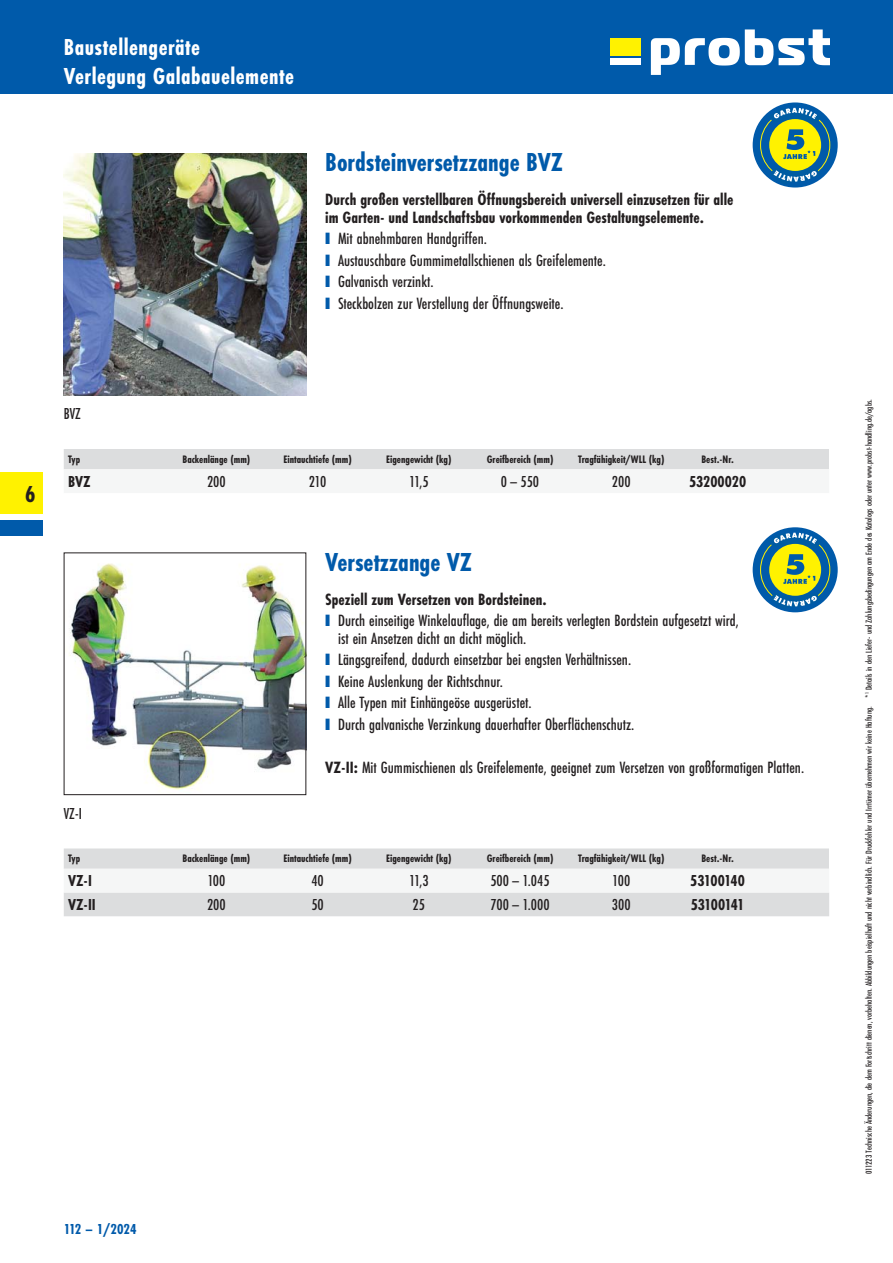
<style>
.page{position:relative;width:893px;height:1263px;background:#fff}
.page>*{position:absolute;margin:0;border:0;box-sizing:border-box;transform-origin:0 0}
.t1{font:700 27px "Futura PT Cond";color:#005aaa}
.t2{font:700 24px/28.5px "Futura PT Cond";letter-spacing:.02em;color:#fff}
.t3{font:700 24px "Futura PT Cond";color:#231f20}
.t4{font:500 16.95px/17.2px "Futura PT Cond";color:#231f20}
.t5{font:700 16.95px/17.2px "Futura PT Cond";color:#231f20}
.t6{font:500 16.5px "Futura PT Cond";color:#231f20}
.t7{font:700 16.5px "Futura PT Cond";color:#231f20}
.t8{font:700 16.5px "Futura PT Cond";letter-spacing:-.03em;color:#231f20}
.t9{font:700 16.5px "Futura PT Cond";letter-spacing:-.04em;color:#231f20}
.t10{font:700 15px "Futura PT Cond";color:#005aaa}
.t11{font:700 11.25px "Futura PT Cond";color:#231f20}
.t12{font:500 9px "Futura PT Cond";color:#231f20}
.s1{font-family:"Arial";font-weight:400;font-size:24.6px;color:#005aaa}
.s2{font-weight:700}
</style>
<div class="page">
<div style="left:0;top:0;width:893px;height:94px;background:#005aaa"></div>
<div style="left:610px;top:38px;width:31px;height:17px;background:#fff200"></div>
<svg style="left:651px;top:29px;width:178px;height:46px"></svg>
<div style="left:610px;top:58px;width:31px;height:7px;background:#fff"></div>
<div style="left:0;top:472px;width:43px;height:42px;background:#fff200"></div>
<div style="left:0;top:520px;width:43px;height:16px;background:#005aaa"></div>
<img style="left:64px;top:153px;width:242px;height:242px">
<div style="left:64px;top:449px;width:765px;height:20px;background:#dcddde"></div>
<img style="left:69px;top:563px;width:235px;height:227px">
<div style="left:64px;top:553px;width:242px;height:242px;border:1px solid #231f20"></div>
<div style="left:64px;top:848px;width:765px;height:68px;background:#dcddde"></div>
<div style="left:64px;top:869px;width:765px;height:23px;background:#f5f6f6"></div>
<svg style="left:753px;top:102px;width:85px;height:86px;background:#1567a2"></svg>
<svg style="left:770px;top:168px;width:51px;height:20px"></svg>
<div style="left:769px;top:119px;width:52px;height:52px;background:#fff200;border-radius:50%"></div>
<svg style="left:768px;top:106px;width:54px;height:53px"></svg>
<svg style="left:753px;top:527px;width:85px;height:85px;background:#1466a1"></svg>
<svg style="left:770px;top:593px;width:51px;height:20px"></svg>
<div style="left:769px;top:544px;width:52px;height:52px;background:#fff200;border-radius:50%"></div>
<svg style="left:768px;top:531px;width:54px;height:53px"></svg>
<h2 class="t2" style="left:64px;top:34px;width:232px">Baustellengeräte<br>Verlegung Galabauelemente</h2>
<h1 class="t1" style="left:325px;top:149px;width:239px">Bordsteinversetzzange BVZ</h1>
<p class="t5" style="left:325px;top:192px;width:410px">Durch großen verstellbaren Öffnungsbereich universell einzusetzen für alle im Garten- und Landschaftsbau vorkommenden Gestaltungselemente.</p>
<p class="t4" style="left:325px;top:231px;width:163px"><span class="s1">■</span> Mit abnehmbaren Handgriffen.</p>
<p class="t4" style="left:325px;top:252px;width:282px"><span class="s1">■</span> Austauschbare Gummimetallschienen als Greifelemente.</p>
<p class="t4" style="left:325px;top:274px;width:110px"><span class="s1">■</span> Galvanisch verzinkt.</p>
<p class="t4" style="left:325px;top:295px;width:240px"><span class="s1">■</span> Steckbolzen zur Verstellung der Öffnungsweite.</p>
<h2 class="t3" style="left:25px;top:482px;width:12px">6</h2>
<p class="t6" style="left:64px;top:405px;width:18px">BVZ</p>
<p class="t11" style="left:68px;top:453px;width:14px">Typ</p>
<p class="t11" style="left:182px;top:453px;width:69px">Backenlänge (mm)</p>
<p class="t11" style="left:283px;top:453px;width:70px">Eintauchtiefe (mm)</p>
<p class="t11" style="left:386px;top:453px;width:67px">Eigengewicht (kg)</p>
<p class="t11" style="left:487px;top:453px;width:68px">Greifbereich (mm)</p>
<p class="t11" style="left:578px;top:453px;width:88px">Tragfähigkeit/WLL (kg)</p>
<p class="t11" style="left:701px;top:453px;width:34px">Best.- Nr.</p>
<p class="t7" style="left:68px;top:473px;width:24px">BVZ</p>
<p class="t6" style="left:207px;top:473px;width:20px">200</p>
<p class="t6" style="left:309px;top:473px;width:19px">210</p>
<p class="t6" style="left:409px;top:473px;width:21px">11,5</p>
<p class="t6" style="left:501px;top:473px;width:40px">0 – 550</p>
<p class="t6" style="left:612px;top:473px;width:20px">200</p>
<p class="t7" style="left:689px;top:473px;width:59px">53200020</p>
<h1 class="t1" style="left:325px;top:548px;width:148px">Versetzzange VZ</h1>
<p class="t5" style="left:325px;top:591px;width:223px">Speziell zum Versetzen von Bordsteinen.</p>
<p class="t4" style="left:338px;top:613px;width:402px;text-indent:-13px"><span class="s1">■</span> Durch einseitige Winkelauflage, die am bereits verlegten Bordstein aufgesetzt wird, ist ein Ansetzen dicht an dicht möglich.</p>
<p class="t4" style="left:325px;top:651px;width:307px"><span class="s1">■</span> Längsgreifend, dadurch einsetzbar bei engsten Verhältnissen.</p>
<p class="t4" style="left:325px;top:673px;width:179px"><span class="s1">■</span> Keine Auslenkung der Richtschnur.</p>
<p class="t4" style="left:325px;top:694px;width:208px"><span class="s1">■</span> Alle Typen mit Einhängeöse ausgerüstet.</p>
<p class="t4" style="left:325px;top:716px;width:311px"><span class="s1">■</span> Durch galvanische Verzinkung dauerhafter Oberflächenschutz.</p>
<p class="t6" style="left:64px;top:805px;width:20px">VZ- I</p>
<p class="t4" style="left:325px;top:760px;width:480px"><span class="s2">VZ- II:</span> Mit Gummischienen als Greifelemente, geeignet zum Versetzen von großformatigen Platten.</p>
<p class="t11" style="left:68px;top:853px;width:14px">Typ</p>
<p class="t11" style="left:182px;top:853px;width:69px">Backenlänge (mm)</p>
<p class="t11" style="left:283px;top:853px;width:70px">Eintauchtiefe (mm)</p>
<p class="t11" style="left:386px;top:853px;width:67px">Eigengewicht (kg)</p>
<p class="t11" style="left:487px;top:853px;width:68px">Greifbereich (mm)</p>
<p class="t11" style="left:578px;top:853px;width:88px">Tragfähigkeit/WLL (kg)</p>
<p class="t11" style="left:701px;top:853px;width:34px">Best.- Nr.</p>
<p class="t7" style="left:68px;top:872px;width:25px">VZ- I</p>
<p class="t6" style="left:207px;top:872px;width:20px">100</p>
<p class="t6" style="left:311px;top:872px;width:14px">40</p>
<p class="t6" style="left:409px;top:872px;width:21px">11,3</p>
<p class="t6" style="left:490px;top:872px;width:61px">500 – 1.045</p>
<p class="t6" style="left:612px;top:872px;width:20px">100</p>
<p class="t8" style="left:690px;top:872px;width:56px">53100140</p>
<p class="t7" style="left:68px;top:896px;width:29px">VZ- II</p>
<p class="t6" style="left:207px;top:896px;width:20px">200</p>
<p class="t6" style="left:311px;top:896px;width:14px">50</p>
<p class="t6" style="left:413px;top:896px;width:14px">25</p>
<p class="t6" style="left:490px;top:896px;width:61px">700 – 1.000</p>
<p class="t6" style="left:612px;top:896px;width:20px">300</p>
<p class="t9" style="left:691px;top:896px;width:55px">53100141</p>
<p class="t10" style="left:64px;top:1221px;width:74px">112 – 1/2024</p>
<p class="t12" style="left:864px;top:1174px;width:776px;rotate:-90deg">011223 Technische Änderungen, die dem Fortschritt dienen, vorbehalten. Abbildungen beispielhaft und nicht verbindlich. Für Druckfehler und Irrtümer übernehmen wir keine Haftung. *<sup>1</sup> Details in den Liefer- und Zahlungsbedingungen am Ende des Katalogs oder unter www.probst-handling.de/agbs.</p>
</div>
